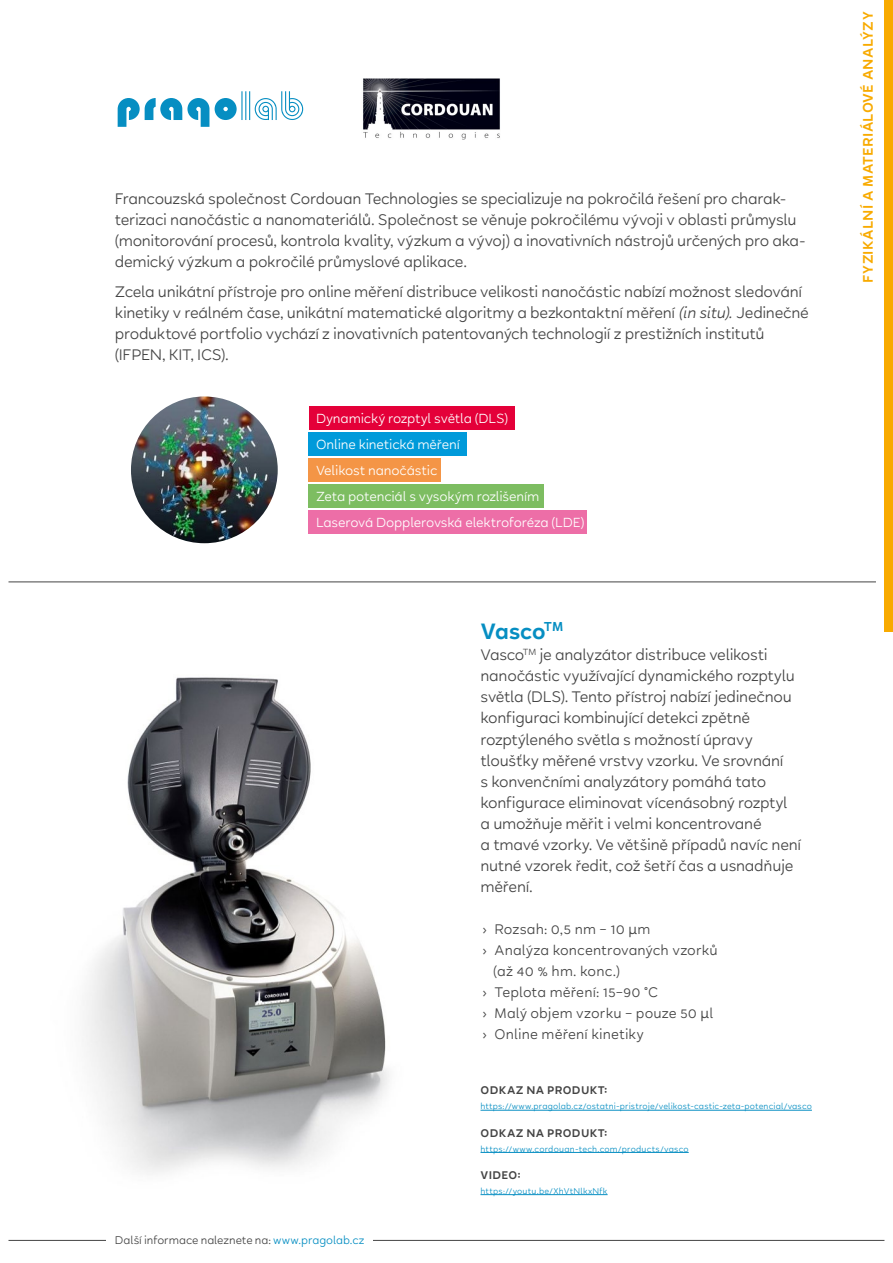
<style>
.page{position:relative;width:893px;height:1263px;background:#fff}
.page>*{position:absolute;margin:0;border:0;box-sizing:border-box;transform-origin:0 0}
.nadpis{font:600 24px "Halcyon";letter-spacing:-.01em;color:#068ec2}
.text_popis{font:16.5px/21px "Halcyon";letter-spacing:-.02em;color:#444}
.podnadpis{font:16.5px/21px "Halcyon";letter-spacing:-.02em;color:#444}
.t1{font:15px/21px "Halcyon";letter-spacing:.005em;color:#444}
.t2{font:600 15px "Halcyon";letter-spacing:.015em;color:#f8aa00}
.text_popis-2{font:14.25px "Halcyon";letter-spacing:-.015em;color:#fff}
.podnadpis-2{font:12px "Halcyon";letter-spacing:-.005em;color:#444}
.odkaz_text{font:600 12px "Halcyon";letter-spacing:.03em;color:#444}
.odkaz_hyperlink{font:9px "Halcyon";letter-spacing:.015em;color:#068ec2}
.s1{font-style:italic}
.s2{font-family:"TT Norms"}
.s3{color:#068ec2}
</style>
<div class="page">
<img style="left:85px;top:677px;width:304px;height:497px">
<div style="left:884px;top:0;width:9px;height:631px;background:#f8aa00"></div>
<img style="left:363px;top:79px;width:137px;height:60px">
<div style="left:309px;top:406px;width:205px;height:24px;background:#e40039"></div>
<div style="left:309px;top:432px;width:158px;height:24px;background:#009ada"></div>
<div style="left:309px;top:458px;width:132px;height:24px;background:#f49546"></div>
<div style="left:309px;top:484px;width:235px;height:24px;background:#7dbd61"></div>
<div style="left:309px;top:510px;width:278px;height:24px;background:#ed6ea7"></div>
<svg style="left:118px;top:91px;width:185px;height:36px"></svg>
<img style="left:131px;top:396px;width:147px;height:147px;border-radius:73px">
<hr style="left:480px;top:1110px;width:332px;height:1px;background:#068ec2">
<hr style="left:480px;top:1152px;width:209px;height:1px;background:#068ec2">
<hr style="left:480px;top:1194px;width:128px;height:1px;background:#068ec2">
<hr style="left:9px;top:1240px;width:875px;height:1px;background:#444">
<hr style="left:9px;top:581px;width:867px;height:1px;background:#444">
<div style="left:106px;top:1231px;width:267px;height:13px;background:#fff"></div>
<p class="text_popis" style="left:115px;top:188px;width:692px">Francouzská společnost Cordouan Technologies se specializuje na pokročilá řešení pro charak&shy;terizaci nanočástic a nanomateriálů. Společnost se věnuje pokročilému vývoji v oblasti průmyslu (monitorování procesů, kontrola kvality, výzkum a vývoj) a inovativních nástrojů určených pro aka&shy;demický výzkum a pokročilé průmyslové aplikace.</p>
<p class="text_popis" style="left:115px;top:281px;width:696px">Zcela unikátní přístroje pro online měření distribuce velikosti nanočástic nabízí možnost sledování kinetiky v reálném čase, unikátní matematické algoritmy a bezkontaktní měření <span class="s1">(in situ).</span> Jedinečné produktové portfolio vychází z inovativních patentovaných technologií z prestižních institutů (IFPEN, KIT, ICS).</p>
<p class="text_popis-2" style="left:316px;top:408px;width:193px">Dynamický rozptyl světla (DLS)</p>
<p class="text_popis-2" style="left:316px;top:434px;width:145px">Online kinetická měření</p>
<p class="text_popis-2" style="left:316px;top:460px;width:123px">Velikost nanočástic</p>
<p class="text_popis-2" style="left:316px;top:486px;width:225px">Zeta potenciál s vysokým rozlišením</p>
<p class="text_popis-2" style="left:316px;top:511px;width:270px">Laserová Dopplerovská elektroforéza (LDE)</p>
<p class="nadpis" style="left:480px;top:614px;width:84px">Vasco<sup>TM</sup></p>
<p class="podnadpis" style="left:480px;top:644px;width:322px">Vasco<sup>TM</sup> je analyzátor distribuce velikosti nanočástic využívající dynamického rozptylu světla (DLS). Tento přístroj nabízí jedinečnou konfiguraci kombinující detekci zpětně rozptýleného světla s možností úpravy tloušťky měřené vrstvy vzorku. Ve srovnání<br>s konvenčními analyzátory pomáhá tato konfigurace eliminovat vícenásobný rozptyl a umožňuje měřit i velmi koncentrované<br>a tmavé vzorky. Ve většině případů navíc není nutné vzorek ředit, což šetří čas a usnadňuje měření.</p>
<p class="t1" style="left:482px;top:918px;width:170px">› Rozsah: 0,5 nm – 10 <span class="s2">μ</span>m</p>
<p class="t1" style="left:493px;top:939px;width:226px;text-indent:-11px">› Analýza koncentrovaných vzorků (až 40 % hm. konc.)</p>
<p class="t1" style="left:482px;top:981px;width:178px">› Teplota měření: 15–90 °C</p>
<p class="t1" style="left:482px;top:1002px;width:233px">› Malý objem vzorku – pouze 50 <span class="s2">μ</span>l</p>
<p class="t1" style="left:482px;top:1023px;width:163px">› Online měření kinetiky</p>
<p class="podnadpis-2" style="left:115px;top:1231px;width:251px">Další informace naleznete na: <span class="s3">www.pragolab.cz</span></p>
<p class="odkaz_text" style="left:481px;top:1081px;width:128px">ODKAZ NA PRODUKT:</p>
<p class="odkaz_hyperlink" style="left:480px;top:1100px;width:333px">https://www.pragolab.cz/ostatni-pristroje/velikost-castic-zeta-potencial/vasco</p>
<p class="odkaz_text" style="left:481px;top:1124px;width:128px">ODKAZ NA PRODUKT:</p>
<p class="odkaz_hyperlink" style="left:480px;top:1142px;width:210px">https://www.cordouan-tech.com/products/vasco</p>
<p class="odkaz_text" style="left:481px;top:1166px;width:41px">VIDEO:</p>
<p class="odkaz_hyperlink" style="left:480px;top:1184px;width:129px">https://youtu.be/XhVtNlkxNfk</p>
<p class="t2" style="left:857px;top:283px;width:273px;rotate:-90deg">FYZIKÁLNÍ A MATERIÁLOVÉ ANALÝZY</p>
</div>
